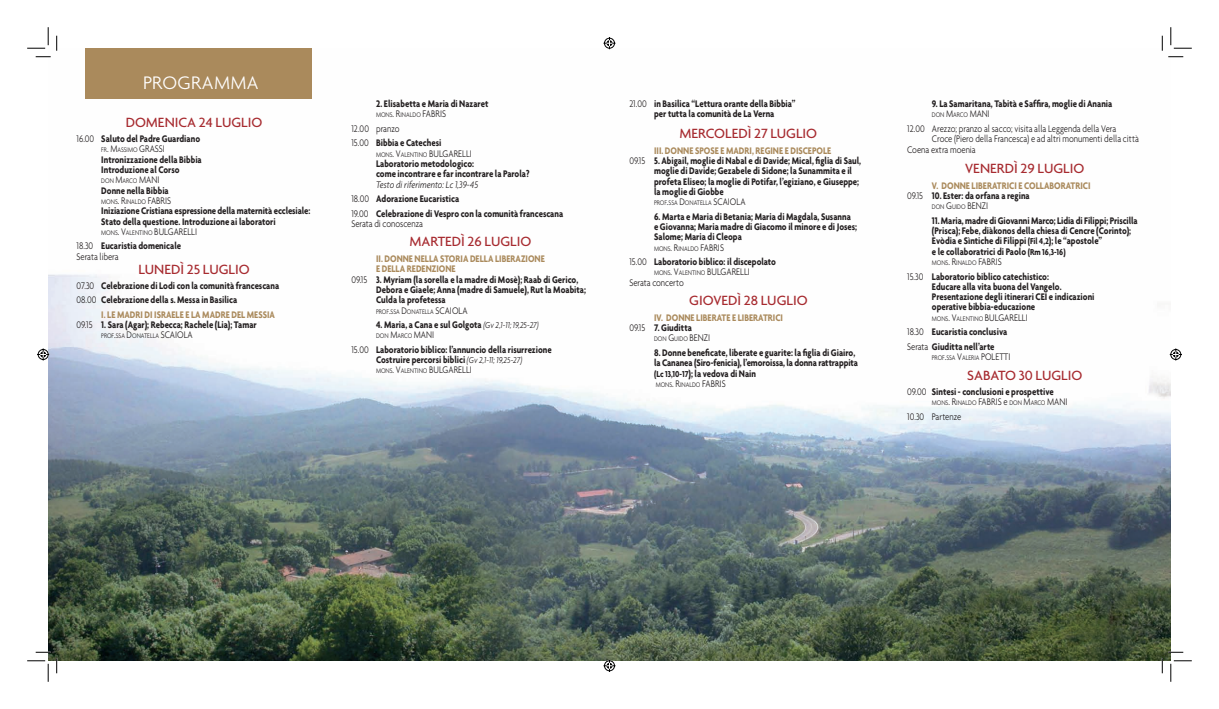
<style>
.page{position:relative;width:1219px;height:709px;background:#fff}
.page>*{position:absolute;margin:0;border:0;box-sizing:border-box;transform-origin:0 0}
.t1{font:300 19.6px "Agenda";letter-spacing:.02em;color:#fff}
.t2{font:500 14.4px "Agenda";color:#a72b30}
.t3{font:700 10.3px/10.3px "Agenda";color:#231f20;scale:.84 1}
.t4{font:300 10.3px/14.4px "Agenda";color:#231f20;scale:.84 1}
.t5{font:700 10.3px/10.3px "Agenda";color:#aa8a5c;scale:.84 1}
.t6{font:300 7.2px "Agenda";color:#231f20;scale:.84 1}
.s1{font-weight:300}
.s2{font-size:10.3px}
.s3{color:#aa8a5c}
.s4{font-weight:700}
.s5{font-weight:300;font-style:italic}
.s6{font-weight:300;font-style:italic;font-size:9.3px}
.s7{font-weight:300;color:#231f20}
.s8{color:#231f20}
.s9{font-size:9.3px}
</style>
<div class="page">
<img style="left:48px;top:48px;width:1123px;height:612px">
<div style="left:85px;top:48px;width:226px;height:51px;background:#aa8a5c"></div>
<svg style="left:27px;top:27px;width:31px;height:31px"></svg>
<svg style="left:27px;top:651px;width:31px;height:30px"></svg>
<svg style="left:1162px;top:27px;width:30px;height:31px"></svg>
<svg style="left:1162px;top:651px;width:30px;height:30px"></svg>
<svg style="left:602px;top:37px;width:15px;height:13px"></svg>
<svg style="left:602px;top:658px;width:15px;height:14px"></svg>
<svg style="left:37px;top:347px;width:13px;height:15px"></svg>
<svg style="left:1168px;top:347px;width:14px;height:15px"></svg>
<h1 class="t1" style="left:143px;top:75px;width:117px">PROGRAMMA</h1>
<h2 class="t2" style="left:126px;top:116px;width:138px">DOMENICA 24 LUGLIO</h2>
<p class="t3" style="left:77px;top:134px;width:149px"><span class="s1">16.00</span> Saluto del Padre Guardiano</p>
<p class="t6" style="left:101px;top:147px;width:77px">FR<span class="s2">. M</span>ASSIMO <span class="s2">GRASSI</span></p>
<p class="t3" style="left:101px;top:155px;width:121px">Intronizzazione della Bibbia<br>Introduzione al Corso</p>
<p class="t6" style="left:101px;top:178px;width:71px">DON <span class="s2">M</span>ARCO <span class="s2">MANI</span></p>
<p class="t3" style="left:101px;top:186px;width:82px">Donne nella Bibbia</p>
<p class="t6" style="left:101px;top:199px;width:85px">MONS<span class="s2">. R</span>INALDO <span class="s2">FABRIS</span></p>
<p class="t3" style="left:101px;top:207px;width:250px">Iniziazione Cristiana espressione della maternità ecclesiale:<br>Stato della questione. Introduzione ai laboratori</p>
<p class="t6" style="left:101px;top:230px;width:116px">MONS<span class="s2">. V</span>ALENTINO <span class="s2">BULGARELLI</span></p>
<p class="t3" style="left:77px;top:242px;width:126px"><span class="s1">18.30</span> Eucaristia domenicale<br><span class="s1">Serata libera</span></p>
<h2 class="t2" style="left:138px;top:264px;width:113px">LUNEDÌ 25 LUGLIO</h2>
<p class="t3" style="left:77px;top:279px;width:243px;line-height:14.4px"><span class="s1">07.30</span> Celebrazione di Lodi con la comunità francescana<br><span class="s1">08.00</span> Celebrazione della s. Messa in Basilica</p>
<p class="t3" style="left:77px;top:310px;width:238px;text-indent:25px"><span class="s3">I. LE MADRI DI ISRAELE E LA MADRE DEL MESSIA<br></span><span class="s1">09.15</span> 1. Sara (Agar); Rebecca; Rachele (Lia); Tamar</p>
<p class="t6" style="left:101px;top:333px;width:110px">PROF<span class="s2">.</span>SSA <span class="s2">D</span>ONATELLA <span class="s2">SCAIOLA</span></p>
<p class="t3" style="left:376px;top:99px;width:135px">2. Elisabetta e Maria di Nazaret</p>
<p class="t6" style="left:376px;top:112px;width:85px">MONS<span class="s2">. R</span>INALDO <span class="s2">FABRIS</span></p>
<p class="t4" style="left:351px;top:122px;width:109px">12.00 pranzo<br>15.00 <span class="s4">Bibbia e Catechesi</span></p>
<p class="t6" style="left:376px;top:151px;width:116px">MONS<span class="s2">. V</span>ALENTINO <span class="s2">BULGARELLI</span></p>
<p class="t3" style="left:376px;top:159px;width:184px">Laboratorio metodologico:<br>come incontrare e far incontrare la Parola?</p>
<p class="t3" style="left:351px;top:178px;width:254px;line-height:14.4px;text-indent:25px"><span class="s5">Testo di riferimento: Lc 1,39-45<br></span><span class="s1">18.00</span> Adorazione Eucaristica<br><span class="s1">19.00</span> Celebrazione di Vespro con la comunità francescana</p>
<p class="t4" style="left:351px;top:217px;width:87px">Serata di conoscenza</p>
<h2 class="t2" style="left:410px;top:236px;width:123px">MARTEDÌ 26 LUGLIO</h2>
<p class="t5" style="left:376px;top:254px;width:202px">II. DONNE NELLA STORIA DELLA LIBERAZIONE</p>
<p class="t5" style="left:376px;top:265px;width:96px">E DELLA REDENZIONE</p>
<p class="t3" style="left:351px;top:275px;width:272px"><span class="s1">09.15</span> 3. Myriam (la sorella e la madre di Mosè); Raab di Gerico,</p>
<p class="t3" style="left:376px;top:285px;width:251px">Debora e Giaele; Anna (madre di Samuele), Rut la Moabita;</p>
<p class="t3" style="left:376px;top:295px;width:84px">Culda la profetessa</p>
<p class="t6" style="left:376px;top:308px;width:110px">PROF<span class="s2">.</span>SSA <span class="s2">D</span>ONATELLA <span class="s2">SCAIOLA</span></p>
<p class="t3" style="left:376px;top:320px;width:195px">4. Maria, a Cana e sul Golgota <span class="s6">(Gv 2,1-11; 19,25-27)</span></p>
<p class="t6" style="left:376px;top:333px;width:71px">DON <span class="s2">M</span>ARCO <span class="s2">MANI</span></p>
<p class="t3" style="left:351px;top:345px;width:240px;text-align:center"><span class="s1">15.00</span> Laboratorio biblico: l’annuncio della risurrezione<br>Costruire percorsi biblici <span class="s6">(Gv 2,1-11; 19,25-27)</span></p>
<p class="t6" style="left:376px;top:368px;width:116px">MONS<span class="s2">. V</span>ALENTINO <span class="s2">BULGARELLI</span></p>
<p class="t3" style="left:629px;top:99px;width:199px;text-align:center"><span class="s1">21.00</span> in Basilica “Lettura orante della Bibbia” per tutta la comunità de La Verna</p>
<h2 class="t2" style="left:680px;top:128px;width:139px">MERCOLEDÌ 27 LUGLIO</h2>
<p class="t5" style="left:654px;top:146px;width:212px">III. DONNE SPOSE E MADRI, REGINE E DISCEPOLE</p>
<p class="t3" style="left:629px;top:156px;width:278px"><span class="s1">09.15</span> 5. Abigail, moglie di Nabal e di Davide; Mical, figlia di Saul,</p>
<p class="t3" style="left:654px;top:167px;width:237px">moglie di Davide; Gezabele di Sidone; la Sunammita e il</p>
<p class="t3" style="left:654px;top:177px;width:246px">profeta Eliseo; la moglie di Potifar, l’egiziano, e Giuseppe;</p>
<p class="t3" style="left:654px;top:187px;width:84px">la moglie di Giobbe</p>
<p class="t6" style="left:654px;top:200px;width:110px">PROF<span class="s2">.</span>SSA <span class="s2">D</span>ONATELLA <span class="s2">SCAIOLA</span></p>
<p class="t3" style="left:654px;top:212px;width:243px">6. Marta e Maria di Betania; Maria di Magdala, Susanna e Giovanna; Maria madre di Giacomo il minore e di Joses;<br>Salome; Maria di Cleopa</p>
<p class="t6" style="left:654px;top:245px;width:85px">MONS<span class="s2">. R</span>INALDO <span class="s2">FABRIS</span></p>
<p class="t3" style="left:629px;top:257px;width:176px"><span class="s1">15.00</span> Laboratorio biblico: il discepolato</p>
<p class="t6" style="left:654px;top:270px;width:116px">MONS<span class="s2">. V</span>ALENTINO <span class="s2">BULGARELLI</span></p>
<p class="t4" style="left:629px;top:276px;width:66px">Serata concerto</p>
<h2 class="t2" style="left:689px;top:295px;width:120px">GIOVEDÌ 28 LUGLIO</h2>
<p class="t5" style="left:629px;top:313px;width:184px;text-indent:25px">IV. DONNE LIBERATE E LIBERATRICI<br><span class="s7">09.15</span> <span class="s8">7. Giuditta</span></p>
<p class="t6" style="left:654px;top:336px;width:68px">DON <span class="s2">G</span>UIDO <span class="s2">BENZI</span></p>
<p class="t3" style="left:654px;top:348px;width:244px">8. Donne beneficate, liberate e guarite: la figlia di Giairo, la Cananea (Siro-fenicia), l’emoroissa, la donna rattrappita <span class="s9">(Lc 13,10-17</span>); la vedova di Nain</p>
<p class="t6" style="left:656px;top:381px;width:85px">MONS<span class="s2">. R</span>INALDO <span class="s2">FABRIS</span></p>
<p class="t3" style="left:932px;top:99px;width:216px">9. La Samaritana, Tabità e Saffira, moglie di Anania</p>
<p class="t6" style="left:932px;top:112px;width:71px">DON <span class="s2">M</span>ARCO <span class="s2">MANI</span></p>
<p class="t4" style="left:907px;top:122px;width:250px">12.00 Arezzo; pranzo al sacco; visita alla Leggenda della Vera</p>
<p class="t4" style="left:932px;top:133px;width:248px">Croce (Piero della Francesca) e ad altri monumenti della città</p>
<p class="t4" style="left:907px;top:143px;width:83px">Coena extra moenia</p>
<h2 class="t2" style="left:965px;top:163px;width:121px">VENERDÌ 29 LUGLIO</h2>
<p class="t5" style="left:907px;top:181px;width:220px;text-indent:25px">V. DONNE LIBERATRICI E COLLABORATRICI<br><span class="s7">09.15</span> <span class="s8">10. Ester: da orfana a regina</span></p>
<p class="t6" style="left:932px;top:204px;width:68px">DON <span class="s2">G</span>UIDO <span class="s2">BENZI</span></p>
<p class="t3" style="left:932px;top:216px;width:247px">11. Maria, madre di Giovanni Marco; Lidia di Filippi; Priscilla (Prisca); Febe, diàkonos della chiesa di Cencre (Corinto); Evòdia e Sìntiche di Filippi <span class="s9">(Fil 4,2</span>); le “apostole”<br>e le collaboratrici di Paolo <span class="s9">(Rm 16,3-16)</span></p>
<p class="t6" style="left:932px;top:260px;width:85px">MONS<span class="s2">. R</span>INALDO <span class="s2">FABRIS</span></p>
<p class="t3" style="left:932px;top:272px;width:195px;text-indent:-25px"><span class="s1">15.30</span> Laboratorio biblico catechistico:<br>Educare alla vita buona del Vangelo.<br>Presentazione degli itinerari CEI e indicazioni operative bibbia-educazione</p>
<p class="t6" style="left:932px;top:315px;width:116px">MONS<span class="s2">. V</span>ALENTINO <span class="s2">BULGARELLI</span></p>
<p class="t3" style="left:907px;top:325px;width:121px;line-height:14.4px"><span class="s1">18.30</span> Eucaristia conclusiva<br><span class="s1">Serata</span> Giuditta nell’arte</p>
<p class="t6" style="left:932px;top:355px;width:95px">PROF<span class="s2">.</span>SSA <span class="s2">V</span>ALERIA <span class="s2">POLETTI</span></p>
<h2 class="t2" style="left:967px;top:369px;width:117px">SABATO 30 LUGLIO</h2>
<p class="t3" style="left:907px;top:387px;width:176px"><span class="s1">09.00</span> Sintesi - conclusioni e prospettive</p>
<p class="t6" style="left:932px;top:400px;width:163px">MONS<span class="s2">. R</span>INALDO <span class="s2">FABRIS e</span> DON <span class="s2">M</span>ARCO <span class="s2">MANI</span></p>
<p class="t4" style="left:907px;top:410px;width:66px">10.30 Partenze</p>
</div>
